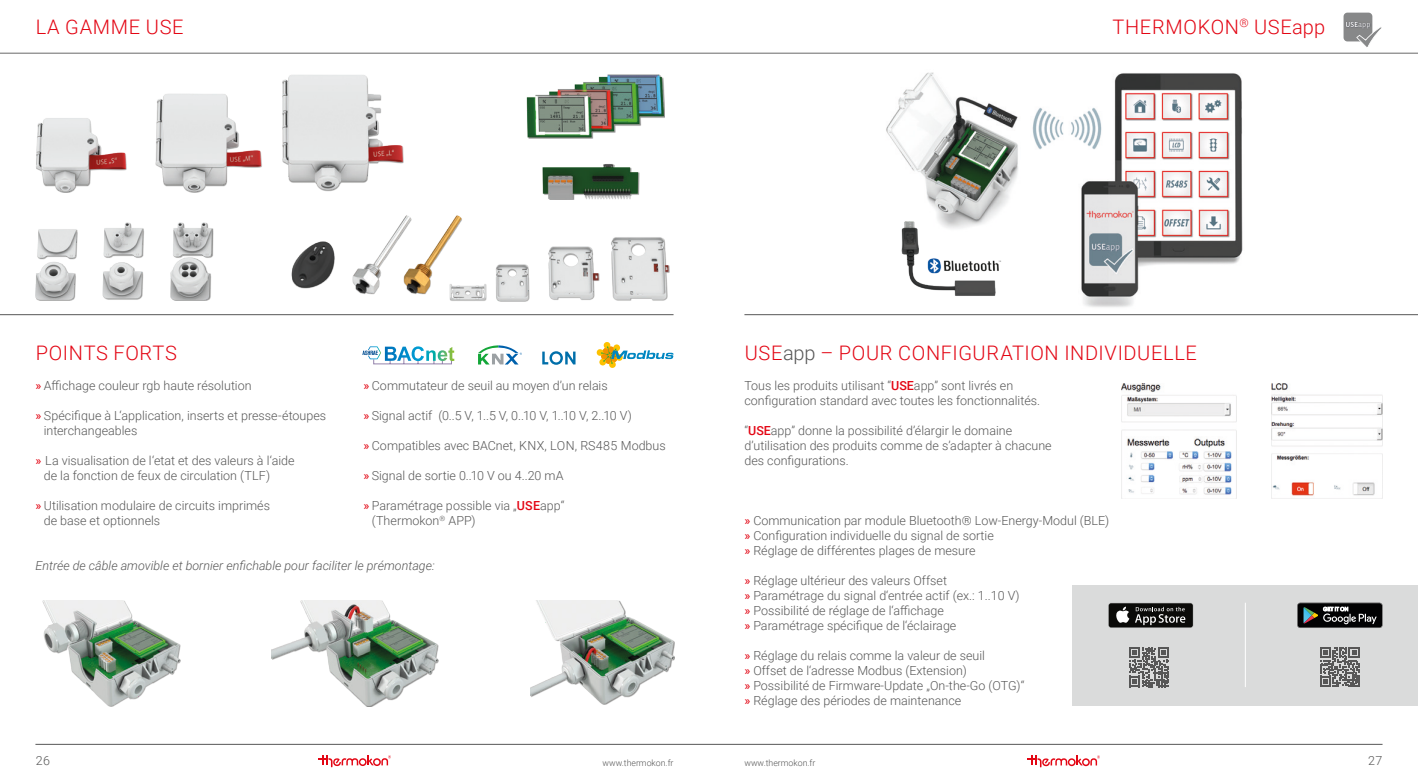
<style>
.page{position:relative;width:1418px;height:780px;background:#fff}
.page>*{position:absolute;margin:0;border:0;box-sizing:border-box;transform-origin:0 0}
.Headline{font:300 20px "Roboto";letter-spacing:.035em;color:#e30614}
.Aufzählung{font:300 12.5px/15px "Roboto";color:#575757}
.Subline{font:300 12.5px "Roboto";color:#575757}
.t1{font:italic 300 12.5px "Roboto";color:#575757}
.t2{font:300 8.75px "Roboto";color:#575757}
.s1{font-weight:400;color:#e30614}
.s2{font-weight:500;color:#e30614}
.s3{color:#575757}
</style>
<div class="page">
<hr style="left:35px;top:744px;width:1347px;height:1px;background:#575757">
<svg style="left:1027px;top:755px;width:72px;height:12px"></svg>
<svg style="left:318px;top:755px;width:73px;height:12px"></svg>
<img style="left:36px;top:75px;width:368px;height:118px">
<img style="left:35px;top:222px;width:178px;height:79px">
<img style="left:526px;top:74px;width:137px;height:65px">
<hr style="left:0;top:314px;width:673px;height:1px;background:#575757">
<svg style="left:0;top:12px;width:1417px;height:41px"></svg>
<div style="left:292px;top:216px;width:377px;height:86px;background:#181816;opacity:.5"></div>
<img style="left:291px;top:215px;width:379px;height:85px">
<img style="left:543px;top:164px;width:97px;height:36px">
<svg style="left:596px;top:342px;width:77px;height:26px"></svg>
<svg style="left:362px;top:346px;width:92px;height:19px"></svg>
<svg style="left:542px;top:351px;width:33px;height:14px"></svg>
<img style="left:886px;top:72px;width:357px;height:235px">
<img style="left:1121px;top:383px;width:115px;height:115px">
<img style="left:1271px;top:383px;width:111px;height:115px">
<hr style="left:744px;top:314px;width:673px;height:1px;background:#575757">
<img style="left:886px;top:212px;width:121px;height:88px">
<div style="left:1072px;top:585px;width:345px;height:120px;background:#dadbdb"></div>
<svg style="left:1297px;top:602px;width:85px;height:26px;background:#333535"></svg>
<svg style="left:1108px;top:602px;width:85px;height:26px"></svg>
<div style="left:1108px;top:603px;width:84px;height:24px;background:#0b0b09;border-radius:2px"></div>
<svg style="left:1116px;top:606px;width:69px;height:19px"></svg>
<svg style="left:1129px;top:647px;width:40px;height:40px"></svg>
<svg style="left:1320px;top:647px;width:39px;height:40px"></svg>
<hr style="left:1244px;top:602px;width:1px;height:85px;background:#fff">
<img style="left:42px;top:600px;width:138px;height:105px">
<div style="left:272px;top:600px;width:167px;height:107px;background:#181816;opacity:.5"></div>
<img style="left:272px;top:600px;width:165px;height:105px">
<img style="left:530px;top:600px;width:143px;height:105px">
<svg style="left:478px;top:345px;width:44px;height:19px"></svg>
<div style="left:1343px;top:13px;width:29px;height:28px;background:#878889;border-radius:4px"></div>
<svg style="left:1345px;top:21px;width:37px;height:28px"></svg>
<p class="Headline" style="left:36px;top:13px;width:149px">LA GAMME USE</p>
<p class="Headline" style="left:1112px;top:13px;width:214px">THERMOKON<sup>®</sup> USEapp</p>
<p class="Headline" style="left:36px;top:339px;width:143px">POINTS FORTS</p>
<p class="Aufzählung" style="left:35px;top:378px;width:218px"><span class="s1">»</span> Affichage couleur rgb haute résolution</p>
<p class="Aufzählung" style="left:44px;top:408px;width:284px;text-indent:-8px"><span class="s1">»</span> Spécifique à L‘application, inserts et presse-étoupes interchangeables</p>
<p class="Aufzählung" style="left:44px;top:453px;width:252px;text-indent:-8px"><span class="s1">»</span> La visualisation de l‘etat et des valeurs à l‘aide de la fonction de feux de circulation (TLF)</p>
<p class="Aufzählung" style="left:44px;top:498px;width:228px;text-indent:-8px"><span class="s1">»</span> Utilisation modulaire de circuits imprimés de base et optionnels</p>
<p class="Aufzählung" style="left:363px;top:378px;width:246px"><span class="s1">»</span> Commutateur de seuil au moyen d’un relais</p>
<p class="Aufzählung" style="left:363px;top:408px;width:270px"><span class="s1">»</span> Signal actif (0..5 V, 1..5 V, 0..10 V, 1..10 V, 2..10 V)</p>
<p class="Aufzählung" style="left:363px;top:438px;width:304px"><span class="s1">»</span> Compatibles avec BACnet, KNX, LON, RS485 Modbus</p>
<p class="Aufzählung" style="left:363px;top:468px;width:202px"><span class="s1">»</span> Signal de sortie 0..10 V ou 4..20 mA</p>
<p class="Aufzählung" style="left:372px;top:498px;width:194px;text-indent:-8px"><span class="s1">»</span> Paramétrage possible via „<span class="s2">USE</span>app“ (Thermokon<sup>®</sup> APP)</p>
<p class="t1" style="left:35px;top:557px;width:401px">Entrée de câble amovible et bornier enfichable pour faciliter le prémontage:</p>
<p class="Headline" style="left:744px;top:339px;width:453px">USE<span class="s3">app</span> – POUR CONFIGURATION INDIVIDUELLE</p>
<p class="Subline" style="left:744px;top:377px;width:270px">Tous les produits utilisant “<span class="s2">USE</span>app” sont livrés en</p>
<p class="Subline" style="left:744px;top:392px;width:297px">configuration standard avec toutes les fonctionnalités.</p>
<p class="Subline" style="left:744px;top:422px;width:269px">“<span class="s2">USE</span>app” donne la possibilité d’élargir le domaine</p>
<p class="Subline" style="left:744px;top:437px;width:309px">d’utilisation des produits comme de s’adapter à chacune</p>
<p class="Subline" style="left:744px;top:452px;width:106px">des configurations.</p>
<p class="Aufzählung" style="left:744px;top:513px;width:366px"><span class="s1">»</span> Communication par module Bluetooth® Low-Energy-Modul (BLE)</p>
<p class="Aufzählung" style="left:744px;top:528px;width:251px"><span class="s1">»</span> Configuration individuelle du signal de sortie</p>
<p class="Aufzählung" style="left:744px;top:543px;width:233px"><span class="s1">»</span> Réglage de différentes plages de mesure</p>
<p class="Aufzählung" style="left:744px;top:573px;width:204px"><span class="s1">»</span> Réglage ultérieur des valeurs Offset</p>
<p class="Aufzählung" style="left:744px;top:588px;width:277px"><span class="s1">»</span> Paramétrage du signal d‘entrée actif (ex.: 1..10 V)</p>
<p class="Aufzählung" style="left:744px;top:603px;width:201px"><span class="s1">»</span> Possibilité de réglage de l‘affichage</p>
<p class="Aufzählung" style="left:744px;top:618px;width:213px"><span class="s1">»</span> Paramétrage spécifique de l‘éclairage</p>
<p class="Aufzählung" style="left:744px;top:648px;width:242px"><span class="s1">»</span> Réglage du relais comme la valeur de seuil</p>
<p class="Aufzählung" style="left:744px;top:663px;width:224px"><span class="s1">»</span> Offset de l‘adresse Modbus (Extension)</p>
<p class="Aufzählung" style="left:744px;top:678px;width:281px"><span class="s1">»</span> Possibilité de Firmware-Update „On-the-Go (OTG)“</p>
<p class="Aufzählung" style="left:744px;top:693px;width:218px"><span class="s1">»</span> Réglage des périodes de maintenance</p>
<p class="Aufzählung" style="left:36px;top:753px;width:16px">26</p>
<p class="t2" style="left:602px;top:756px;width:72px">www.thermokon.fr</p>
<p class="t2" style="left:744px;top:756px;width:72px">www.thermokon.fr</p>
<p class="Aufzählung" style="left:1367px;top:753px;width:16px">27</p>
</div>
